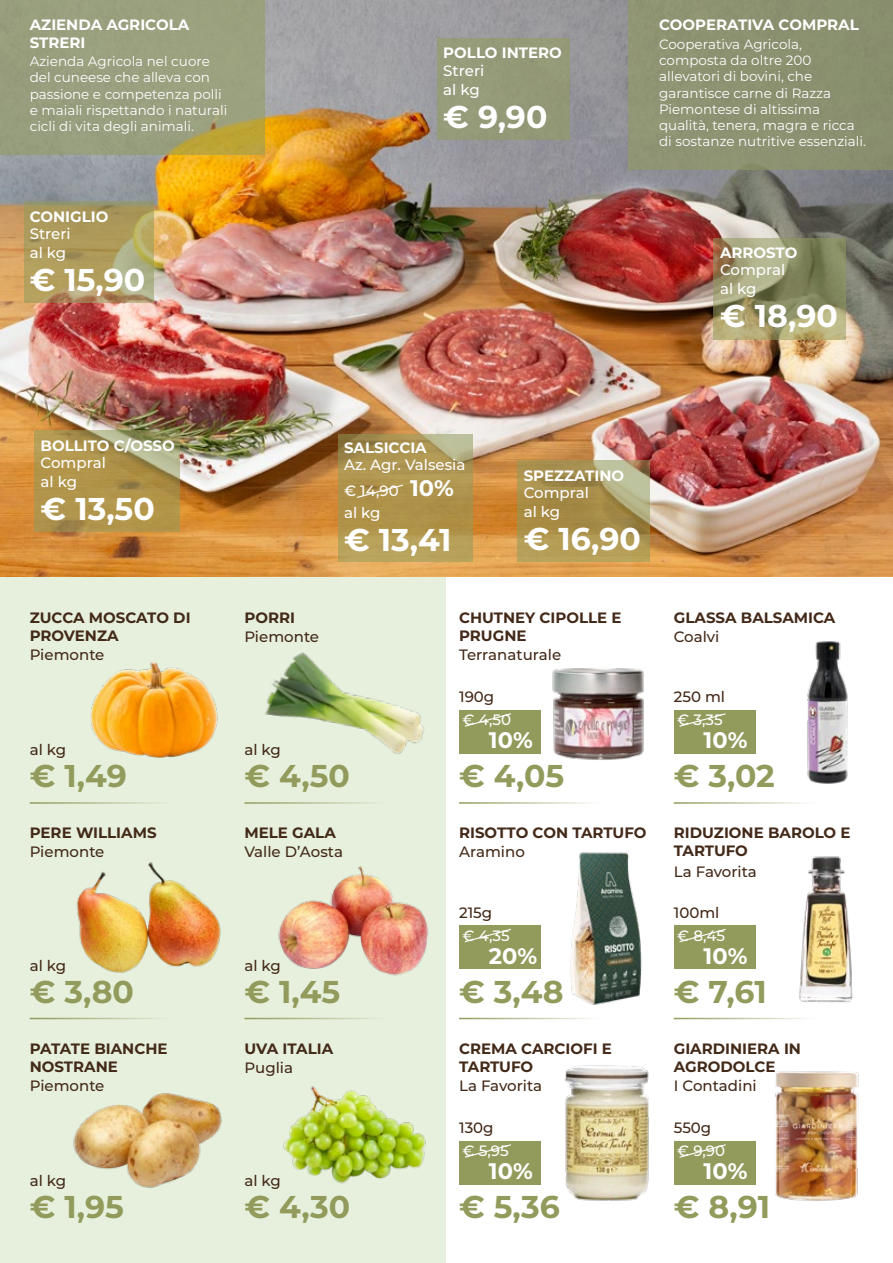
<style>
.page{position:relative;width:893px;height:1263px;background:#fff}
.page>*{position:absolute;margin:0;border:0;box-sizing:border-box;transform-origin:0 0}
.t1{font:700 31.5px "Montserrat";color:#929b5b}
.t2{font:700 31.5px "Montserrat";color:#fff}
.t3{font:700 22.5px "Montserrat";color:#fff}
.t4{font:700 15px/18px "Montserrat";color:#432918}
.t5{font:500 15px "Montserrat";color:#432918}
.t6{font:500 15px "Montserrat";color:#fff}
.t7{font:700 15px "Montserrat";color:#fff}
.t8{font:13.5px/16.2px "Montserrat";color:#fff}
</style>
<div class="page">
<div style="left:0;top:577px;width:446px;height:686px;background:#e6f0dd"></div>
<img style="left:0;top:0;width:893px;height:577px">
<img style="left:265px;top:652px;width:159px;height:102px">
<img style="left:90px;top:662px;width:128px;height:96px">
<img style="left:76px;top:862px;width:145px;height:111px">
<img style="left:278px;top:866px;width:150px;height:110px">
<img style="left:807px;top:641px;width:41px;height:143px">
<img style="left:570px;top:852px;width:72px;height:153px">
<img style="left:564px;top:1066px;width:85px;height:135px">
<img style="left:775px;top:1071px;width:84px;height:130px">
<img style="left:552px;top:668px;width:92px;height:92px">
<img style="left:799px;top:856px;width:54px;height:147px">
<img style="left:283px;top:1086px;width:143px;height:98px">
<img style="left:73px;top:1093px;width:149px;height:95px">
<div style="left:459px;top:925px;width:82px;height:44px;background:#929b5b"></div>
<div style="left:674px;top:925px;width:82px;height:44px;background:#929b5b"></div>
<div style="left:459px;top:710px;width:82px;height:43px;background:#929b5b"></div>
<div style="left:674px;top:710px;width:82px;height:43px;background:#929b5b"></div>
<div style="left:459px;top:1141px;width:82px;height:43px;background:#929b5b"></div>
<div style="left:674px;top:1141px;width:82px;height:43px;background:#929b5b"></div>
<hr style="left:30px;top:1018px;width:187px;height:1px;background:#fff">
<hr style="left:244px;top:1018px;width:188px;height:1px;background:#fff">
<hr style="left:30px;top:802px;width:187px;height:2px;background:#fff">
<hr style="left:244px;top:802px;width:188px;height:2px;background:#fff">
<div style="left:628px;top:0;width:265px;height:170px;background:#8c9171"></div>
<div style="left:0;top:0;width:265px;height:155px;background:#9aa07e"></div>
<svg style="left:517px;top:460px;width:133px;height:101px"></svg>
<svg style="left:713px;top:239px;width:133px;height:101px"></svg>
<div style="left:437px;top:39px;width:133px;height:101px;background:#959a79"></div>
<svg style="left:338px;top:434px;width:134px;height:127px;fill:#b09550"></svg>
<svg style="left:35px;top:431px;width:145px;height:101px;fill:#b2954b"></svg>
<svg style="left:24px;top:201px;width:129px;height:101px;fill:#ae9b5d"></svg>
<svg style="left:356px;top:484px;width:48px;height:15px"></svg>
<svg style="left:464px;top:713px;width:47px;height:14px"></svg>
<svg style="left:464px;top:928px;width:47px;height:15px"></svg>
<svg style="left:464px;top:1144px;width:47px;height:14px"></svg>
<svg style="left:679px;top:713px;width:47px;height:14px"></svg>
<svg style="left:679px;top:928px;width:47px;height:15px"></svg>
<svg style="left:679px;top:1144px;width:47px;height:14px"></svg>
<p class="t7" style="left:30px;top:14px;width:161px">AZIENDA AGRICOLA</p>
<p class="t7" style="left:659px;top:14px;width:201px">COOPERATIVA COMPRAL</p>
<p class="t7" style="left:30px;top:32px;width:57px">STRERI</p>
<p class="t8" style="left:659px;top:36px;width:208px">Cooperativa Agricola, composta da oltre 200 allevatori di bovini, che garantisce carne di Razza<br>Piemontese di altissima qualità, tenera, magra e ricca di sostanze nutritive essenziali.</p>
<p class="t7" style="left:443px;top:42px;width:120px">POLLO INTERO</p>
<p class="t8" style="left:30px;top:53px;width:199px">Azienda Agricola nel cuore del cuneese che alleva con passione e competenza polli e maiali rispettando i naturali cicli di vita degli animali.</p>
<p class="t6" style="left:443px;top:60px;width:42px">Streri</p>
<p class="t6" style="left:443px;top:79px;width:38px">al kg</p>
<h1 class="t2" style="left:443px;top:94px;width:106px">€ 9,90</h1>
<p class="t7" style="left:30px;top:205px;width:80px">CONIGLIO</p>
<p class="t6" style="left:30px;top:223px;width:42px">Streri</p>
<p class="t6" style="left:30px;top:242px;width:38px">al kg</p>
<h1 class="t2" style="left:30px;top:257px;width:117px">€ 15,90</h1>
<p class="t7" style="left:720px;top:242px;width:79px">ARROSTO</p>
<p class="t6" style="left:720px;top:259px;width:67px">Compral</p>
<p class="t6" style="left:720px;top:278px;width:38px">al kg</p>
<h1 class="t2" style="left:720px;top:293px;width:119px">€ 18,90</h1>
<p class="t7" style="left:41px;top:434px;width:136px">BOLLITO C/OSSO</p>
<p class="t7" style="left:344px;top:437px;width:84px">SALSICCIA</p>
<p class="t6" style="left:41px;top:452px;width:67px">Compral</p>
<p class="t6" style="left:344px;top:455px;width:123px">Az. Agr. Valsesia</p>
<p class="t6" style="left:41px;top:471px;width:38px">al kg</p>
<h1 class="t2" style="left:41px;top:486px;width:116px">€ 13,50</h1>
<p class="t6" style="left:344px;top:480px;width:56px">€ 14,90</p>
<p class="t6" style="left:344px;top:502px;width:38px">al kg</p>
<h2 class="t3" style="left:410px;top:472px;width:45px">10%</h2>
<h1 class="t2" style="left:344px;top:517px;width:109px">€ 13,41</h1>
<p class="t7" style="left:524px;top:465px;width:102px">SPEZZATINO</p>
<p class="t6" style="left:524px;top:482px;width:67px">Compral</p>
<p class="t6" style="left:524px;top:501px;width:38px">al kg</p>
<h1 class="t2" style="left:524px;top:516px;width:119px">€ 16,90</h1>
<p class="t4" style="left:30px;top:607px;width:162px">ZUCCA MOSCATO DI<br>PROVENZA</p>
<p class="t4" style="left:244px;top:607px;width:52px">PORRI</p>
<p class="t5" style="left:244px;top:626px;width:76px">Piemonte</p>
<p class="t4" style="left:459px;top:608px;width:164px">CHUTNEY CIPOLLE E<br>PRUGNE</p>
<p class="t5" style="left:30px;top:644px;width:76px">Piemonte</p>
<p class="t5" style="left:459px;top:644px;width:104px">Terranaturale</p>
<p class="t5" style="left:459px;top:686px;width:37px">190g</p>
<p class="t6" style="left:463px;top:709px;width:50px">€ 4,50</p>
<p class="t5" style="left:30px;top:739px;width:38px">al kg</p>
<p class="t5" style="left:244px;top:739px;width:38px">al kg</p>
<h2 class="t3" style="left:489px;top:724px;width:45px">10%</h2>
<h1 class="t1" style="left:30px;top:753px;width:98px">€ 1,49</h1>
<h1 class="t1" style="left:244px;top:753px;width:107px">€ 4,50</h1>
<h1 class="t1" style="left:459px;top:753px;width:107px">€ 4,05</h1>
<p class="t4" style="left:30px;top:823px;width:128px">PERE WILLIAMS</p>
<p class="t4" style="left:244px;top:823px;width:93px">MELE GALA</p>
<p class="t4" style="left:459px;top:823px;width:189px">RISOTTO CON TARTUFO</p>
<p class="t5" style="left:30px;top:842px;width:76px">Piemonte</p>
<p class="t5" style="left:244px;top:842px;width:100px">Valle D’Aosta</p>
<p class="t5" style="left:459px;top:842px;width:67px">Aramino</p>
<p class="t5" style="left:459px;top:902px;width:35px">215g</p>
<p class="t6" style="left:463px;top:925px;width:49px">€ 4,35</p>
<p class="t5" style="left:30px;top:955px;width:38px">al kg</p>
<p class="t5" style="left:244px;top:955px;width:38px">al kg</p>
<h2 class="t3" style="left:489px;top:939px;width:50px">20%</h2>
<h1 class="t1" style="left:30px;top:969px;width:106px">€ 3,80</h1>
<h1 class="t1" style="left:244px;top:969px;width:97px">€ 1,45</h1>
<h1 class="t1" style="left:459px;top:969px;width:106px">€ 3,48</h1>
<p class="t4" style="left:30px;top:1038px;width:139px">PATATE BIANCHE<br>NOSTRANE</p>
<p class="t4" style="left:244px;top:1038px;width:90px">UVA ITALIA</p>
<p class="t5" style="left:244px;top:1057px;width:50px">Puglia</p>
<p class="t4" style="left:459px;top:1038px;width:154px">CREMA CARCIOFI E<br>TARTUFO</p>
<p class="t5" style="left:30px;top:1075px;width:76px">Piemonte</p>
<p class="t5" style="left:459px;top:1075px;width:85px">La Favorita</p>
<p class="t5" style="left:459px;top:1117px;width:36px">130g</p>
<p class="t6" style="left:463px;top:1140px;width:48px">€ 5,95</p>
<p class="t5" style="left:30px;top:1170px;width:38px">al kg</p>
<p class="t5" style="left:244px;top:1170px;width:38px">al kg</p>
<h2 class="t3" style="left:489px;top:1155px;width:45px">10%</h2>
<h1 class="t1" style="left:30px;top:1184px;width:96px">€ 1,95</h1>
<h1 class="t1" style="left:244px;top:1184px;width:107px">€ 4,30</h1>
<h1 class="t1" style="left:459px;top:1184px;width:102px">€ 5,36</h1>
<p class="t4" style="left:674px;top:608px;width:163px">GLASSA BALSAMICA</p>
<p class="t5" style="left:674px;top:626px;width:47px">Coalvi</p>
<p class="t5" style="left:674px;top:686px;width:53px">250 ml</p>
<p class="t6" style="left:677px;top:709px;width:47px">€ 3,35</p>
<h2 class="t3" style="left:704px;top:724px;width:45px">10%</h2>
<h1 class="t1" style="left:674px;top:753px;width:103px">€ 3,02</h1>
<p class="t4" style="left:674px;top:823px;width:178px">RIDUZIONE BAROLO E<br>TARTUFO</p>
<p class="t5" style="left:674px;top:861px;width:85px">La Favorita</p>
<p class="t5" style="left:674px;top:902px;width:47px">100ml</p>
<p class="t6" style="left:677px;top:925px;width:49px">€ 8,45</p>
<h2 class="t3" style="left:704px;top:939px;width:45px">10%</h2>
<h1 class="t1" style="left:674px;top:969px;width:94px">€ 7,61</h1>
<p class="t4" style="left:674px;top:1038px;width:129px">GIARDINIERA IN<br>AGRODOLCE</p>
<p class="t5" style="left:674px;top:1075px;width:84px">I Contadini</p>
<p class="t5" style="left:674px;top:1117px;width:39px">550g</p>
<p class="t6" style="left:677px;top:1140px;width:49px">€ 9,90</p>
<h2 class="t3" style="left:704px;top:1155px;width:45px">10%</h2>
<h1 class="t1" style="left:674px;top:1184px;width:98px">€ 8,91</h1>
</div>
